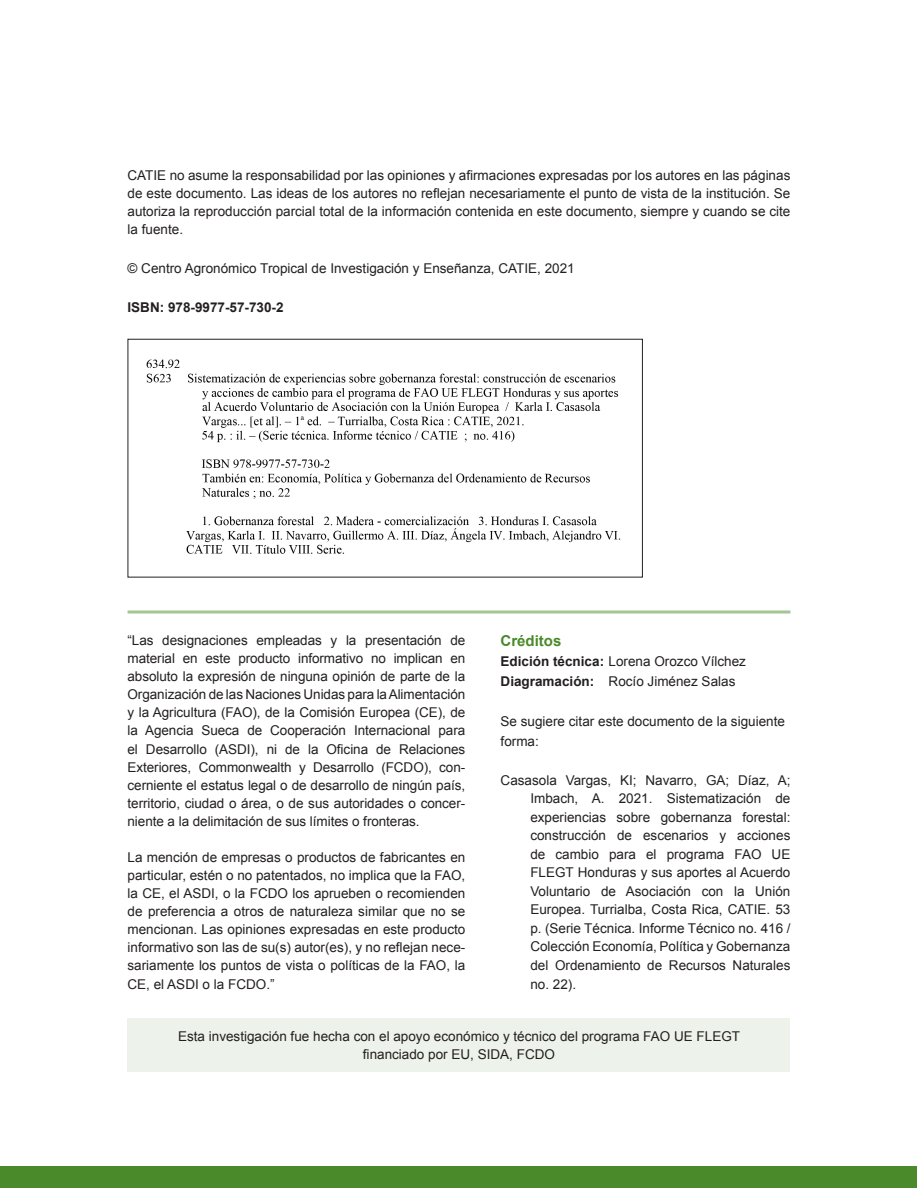
<style>
.page{position:relative;width:918px;height:1188px;background:#fff}
.page>*{position:absolute;margin:0;border:0;box-sizing:border-box;transform-origin:0 0}
.Texto{font:700 15px "Arial";color:#4a8a2a}
.Texto-2{font:13.5px/18.1px "Arial";color:#231f20;text-align:justify}
.Texto-3{font:700 13.5px "Arial";color:#231f20}
.s1{font-weight:700}
</style>
<div class="page">
<div style="left:1px;top:1167px;width:916px;height:21px;background:#4a8a2a"></div>
<div style="left:128px;top:1018px;width:662px;height:54px;background:#edf3ea"></div>
<img style="left:146px;top:359px;width:475px;height:195px">
<div style="left:128px;top:339px;width:515px;height:239px;border:1px solid #231f20"></div>
<svg style="left:128px;top:610px;width:662px;height:4px;background:#bad3ae"></svg>
<p class="Texto-2" style="left:128px;top:166px;width:664px">CATIE no asume la responsabilidad por las opiniones y afirmaciones expresadas por los autores en las páginas de este documento. Las ideas de los autores no reflejan necesariamente el punto de vista de la institución. Se autoriza la reproducción parcial total de la información contenida en este documento, siempre y cuando se cite la fuente.</p>
<p class="Texto-2" style="left:128px;top:259px;width:449px">© Centro Agronómico Tropical de Investigación y Enseñanza, CATIE, 2021</p>
<p class="Texto-3" style="left:128px;top:298px;width:158px">ISBN: 978-9977-57-730-2</p>
<p class="Texto-2" style="left:128px;top:631px;width:339px">“Las designaciones empleadas y la presentación de material en este producto informativo no implican en absoluto la expresión de ninguna opinión de parte de la Organización de las Naciones Unidas para la Alimentación y la Agricultura (FAO), de la Comisión Europea (CE), de la Agencia Sueca de Cooperación Internacional para el Desarrollo (ASDI), ni de la Oficina de Relaciones Exteriores, Commonwealth y Desarrollo (FCDO), con&shy;cerniente el estatus legal o de desarrollo de ningún país, territorio, ciudad o área, o de sus autoridades o concer&shy;niente a la delimitación de sus límites o fronteras.</p>
<p class="Texto-2" style="left:128px;top:848px;width:339px">La mención de empresas o productos de fabricantes en particular, estén o no patentados, no implica que la FAO, la CE, el ASDI, o la FCDO los aprueben o recomienden de preferencia a otros de naturaleza similar que no se mencionan. Las opiniones expresadas en este producto informativo son las de su(s) autor(es), y no reflejan nece&shy;sariamente los puntos de vista o políticas de la FAO, la CE, el ASDI o la FCDO.”</p>
<p class="Texto" style="left:501px;top:631px;width:62px">Créditos</p>
<p class="Texto-2" style="left:501px;top:653px;width:247px"><span class="s1">Edición técnica:</span> Lorena Orozco Vílchez</p>
<p class="Texto-2" style="left:501px;top:673px;width:236px"><span class="s1">Diagramación:</span> Rocío Jiménez Salas</p>
<p class="Texto-2" style="left:501px;top:712px;width:286px;line-height:20px">Se sugiere citar este documento de la siguiente forma:</p>
<p class="Texto-2" style="left:530px;top:771px;width:262px;text-indent:-30px">Casasola Vargas, KI; Navarro, GA; Díaz, A; Imbach, A. 2021. Sistematización de experiencias sobre gobernanza forestal: construcción de escenarios y acciones de cambio para el programa FAO UE FLEGT Honduras y sus aportes al Acuerdo Voluntario de Asociación con la Unión Europea. Turrialba, Costa Rica, CATIE. 53 p. (Serie Técnica. Informe Técnico no. 416 / Colección Economía, Política y Gobernanza del Ordenamiento de Recursos Naturales no. 22).</p>
<p class="Texto-2" style="left:178px;top:1027px;width:564px;text-align:center">Esta investigación fue hecha con el apoyo económico y técnico del programa FAO UE FLEGT financiado por EU, SIDA, FCDO</p>
</div>
